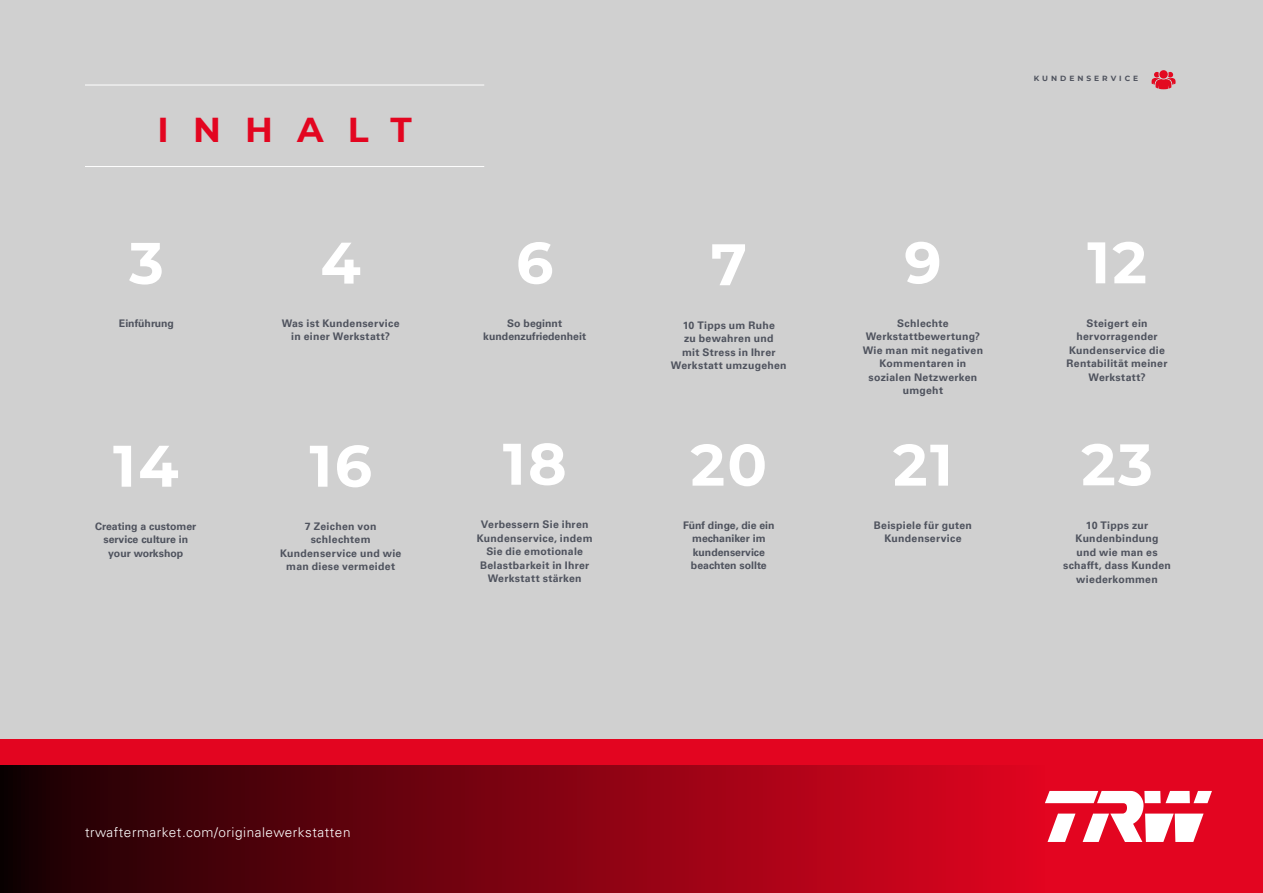
<style>
.page{position:relative;width:1263px;height:893px;background:#d0d0d0}
.page>*{position:absolute;margin:0;border:0;box-sizing:border-box;transform-origin:0 0}
.t1{font:700 58.5px "Montserrat";letter-spacing:.04em;color:#fff}
.t2{font:700 34.5px "Montserrat";letter-spacing:.7em;color:#e30520}
.t3{font:300 13.5px "Univers LT Pro 45";letter-spacing:.04em;color:#fff}
.t4{font:700 10.5px/13.5px "Univers LT Pro 65";letter-spacing:.025em;color:#4f535e;text-align:center}
.t5{font:700 10.5px/13.5px "Univers LT Pro 65";color:#4f535e;text-align:center}
.t6{font:700 7.5px "Montserrat";letter-spacing:.4em;color:#4f535e}
</style>
<div class="page">
<hr style="left:85px;top:85px;width:399px;height:1px;background:#fff">
<hr style="left:85px;top:166px;width:399px;height:1px;background:#fff">
<svg style="left:1151px;top:70px;width:25px;height:19px"></svg>
<div style="left:0;top:740px;width:1263px;height:153px;background:#e30520"></div>
<svg style="left:1045px;top:791px;width:167px;height:51px"></svg>
<div style="left:0;top:765px;width:1045px;height:128px;background:linear-gradient(to right,#180003,#e3041f)"></div>
<h2 class="t2" style="left:158px;top:105px;width:256px">INHALT</h2>
<h1 class="t1" style="left:129px;top:221px;width:36px">3</h1>
<p class="t5" style="left:119px;top:316px;width:56px">Einführung</p>
<h1 class="t1" style="left:113px;top:424px;width:67px">14</h1>
<p class="t5" style="left:95px;top:519px;width:102px">Creating a customer service culture in your workshop</p>
<h1 class="t1" style="left:320px;top:221px;width:42px">4</h1>
<p class="t4" style="left:282px;top:316px;width:119px">Was ist Kundenservice in einer Werkstatt?</p>
<h1 class="t1" style="left:309px;top:424px;width:64px">16</h1>
<p class="t4" style="left:280px;top:519px;width:123px">7 Zeichen von schlechtem<br>Kundenservice und wie man diese vermeidet</p>
<h1 class="t1" style="left:516px;top:221px;width:39px">6</h1>
<p class="t5" style="left:483px;top:316px;width:104px">So beginnt kundenzufriedenheit</p>
<h1 class="t1" style="left:503px;top:422px;width:65px">18</h1>
<p class="t4" style="left:477px;top:517px;width:117px">Verbessern Sie ihren<br>Kundenservice, indem<br>Sie die emotionale<br>Belastbarkeit in Ihrer<br>Werkstatt stärken</p>
<h1 class="t1" style="left:711px;top:222px;width:38px">7</h1>
<p class="t4" style="left:671px;top:317px;width:117px">10 Tipps um Ruhe<br>zu bewahren und<br>mit Stress in Ihrer<br>Werkstatt umzugehen</p>
<h1 class="t1" style="left:691px;top:423px;width:78px">20</h1>
<p class="t5" style="left:683px;top:518px;width:93px">Fünf dinge, die ein mechaniker im kundenservice beachten sollte</p>
<p class="t6" style="left:1034px;top:73px;width:106px">KUNDENSERVICE</p>
<p class="t6" style="left:1035px;top:73px;width:106px">KUNDENSERVICE</p>
<h1 class="t1" style="left:904px;top:220px;width:39px">9</h1>
<p class="t4" style="left:863px;top:316px;width:122px">Schlechte<br>Werkstattbewertung?<br>Wie man mit negativen<br>Kommentaren in sozialen Netzwerken umgeht</p>
<h1 class="t1" style="left:893px;top:423px;width:61px">21</h1>
<p class="t4" style="left:874px;top:518px;width:100px">Beispiele für guten<br>Kundenservice</p>
<h1 class="t1" style="left:1087px;top:220px;width:61px">12</h1>
<p class="t4" style="left:1066px;top:316px;width:102px">Steigert ein hervorragender<br>Kundenservice die<br>Rentabilität meiner<br>Werkstatt?</p>
<h1 class="t1" style="left:1081px;top:422px;width:73px">23</h1>
<p class="t4" style="left:1063px;top:518px;width:109px">10 Tipps zur<br>Kundenbindung<br>und wie man es schafft, dass Kunden wiederkommen</p>
<p class="t3" style="left:85px;top:823px;width:267px">trwaftermarket.com/originalewerkstatten</p>
</div>
